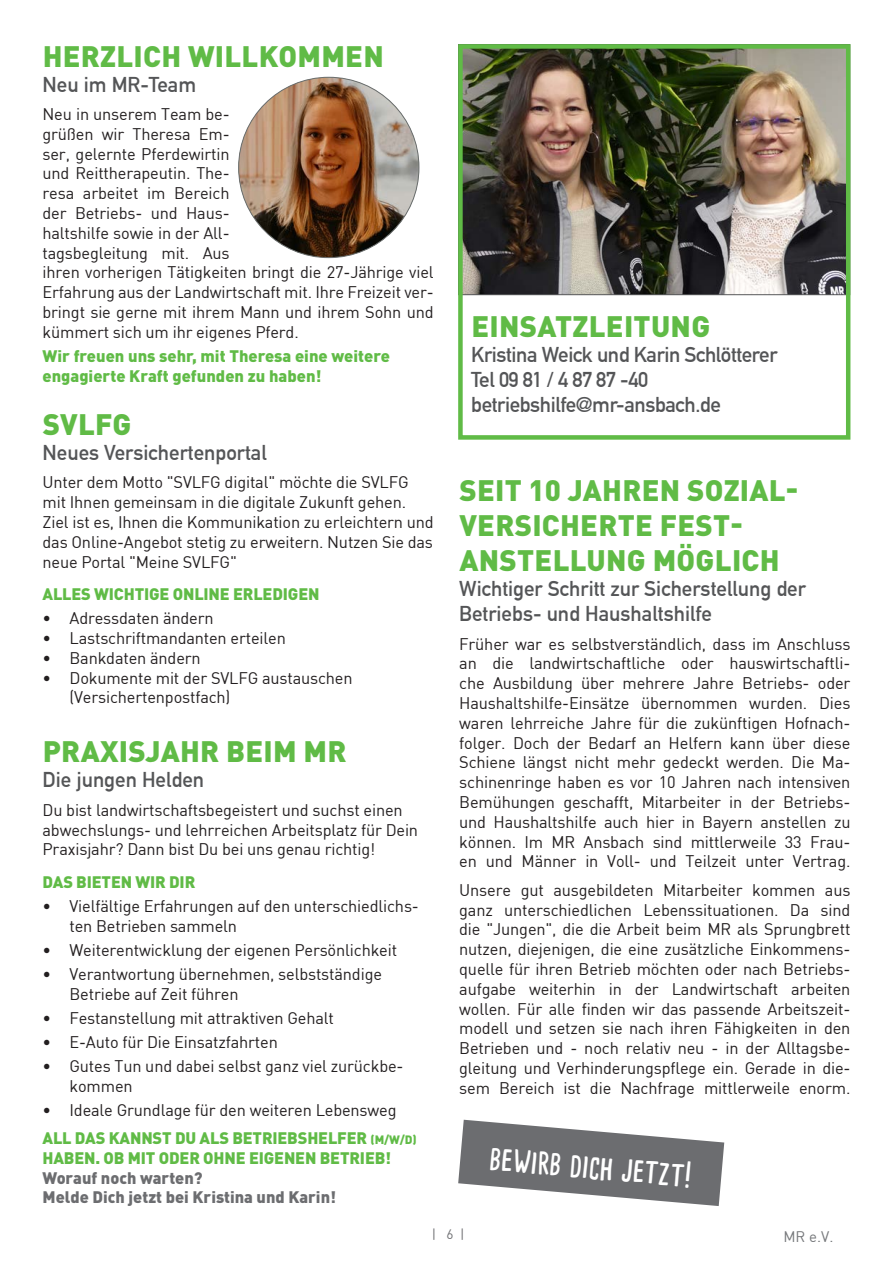
<style>
.page{position:relative;width:893px;height:1263px;background:#fff}
.page>*{position:absolute;margin:0;border:0;box-sizing:border-box;transform-origin:0 0}
.t1{font:700 33px "Cardenio Modern";color:#fff}
.t2{font:900 29.25px/35.1px "DIN Pro";letter-spacing:.01em;color:#60bb46}
.arial_schrift_11_blocksatz{font:700 21px/25.2px "DIN Alternate";color:#545557}
.arial_schrift_11_blocksatz-2{font:700 21px "DIN Alternate";letter-spacing:-.02em;color:#545557}
.t3{font:16.5px/19.8px "DIN";letter-spacing:-.01em;color:#231f20}
.arial_schrift_11_blocksatz-3{font:900 16.5px/19.8px "DIN Pro";letter-spacing:-.01em;color:#60bb46}
.arial_schrift_11_blocksatz-4{font:900 16.5px/19.8px "DIN Pro";color:#6c6d70}
.t4{font:15px "DIN";color:#76787b}
.t5{font:13.5px "DIN";color:#6f7073}
.s1{font-size:12px}
</style>
<div class="page">
<img style="left:239px;top:77px;width:180px;height:181px;border-radius:90px">
<img style="left:463px;top:49px;width:382px;height:244px">
<div style="left:458px;top:44px;width:392px;height:396px;border:4px solid #60bb46"></div>
<svg style="left:458px;top:1120px;width:266px;height:86px"></svg>
<p class="t2" style="left:43px;top:37px;width:343px">HERZLICH WILLKOMMEN</p>
<p class="arial_schrift_11_blocksatz" style="left:43px;top:70px;width:155px">Neu im MR-Team</p>
<p class="t3" style="left:43px;top:104px;width:393px">Neu in unserem Team be-<br>grüßen wir Theresa Em-<br>ser, gelernte Pferdewirtin<br>und Reittherapeutin. The-<br>resa arbeitet im Bereich<br>der Betriebs- und Haus-<br>haltshilfe sowie in der All-<br>tagsbegleitung mit. Aus<br>ihren vorherigen Tätigkeiten bringt die 27-Jährige viel Erfahrung aus der Landwirtschaft mit. Ihre Freizeit ver&shy;bringt sie gerne mit ihrem Mann und ihrem Sohn und kümmert sich um ihr eigenes Pferd.</p>
<p class="arial_schrift_11_blocksatz-3" style="left:43px;top:345px;width:349px">Wir freuen uns sehr, mit Theresa eine weitere engagierte Kraft gefunden zu haben!</p>
<p class="t2" style="left:43px;top:405px;width:90px">SVLFG</p>
<p class="arial_schrift_11_blocksatz" style="left:43px;top:439px;width:226px">Neues Versichertenportal</p>
<p class="t3" style="left:43px;top:472px;width:393px">Unter dem Motto "SVLFG digital" möchte die SVLFG mit Ihnen gemeinsam in die digitale Zukunft gehen.<br>Ziel ist es, Ihnen die Kommunikation zu erleichtern und das Online-Angebot stetig zu erweitern. Nutzen Sie das neue Portal "Meine SVLFG"</p>
<p class="arial_schrift_11_blocksatz-3" style="left:43px;top:584px;width:278px">ALLES WICHTIGE ONLINE ERLEDIGEN</p>
<p class="t3" style="left:43px;top:608px;width:173px">• Adressdaten ändern</p>
<p class="t3" style="left:43px;top:628px;width:245px">• Lastschriftmandanten erteilen</p>
<p class="t3" style="left:43px;top:648px;width:160px">• Bankdaten ändern</p>
<p class="t3" style="left:70px;top:667px;width:285px;text-indent:-27px">• Dokumente mit der SVLFG austauschen (Versichertenpostfach)</p>
<p class="t2" style="left:43px;top:733px;width:305px">PRAXISJAHR BEIM MR</p>
<p class="arial_schrift_11_blocksatz" style="left:43px;top:766px;width:163px">Die jungen Helden</p>
<p class="t3" style="left:43px;top:800px;width:377px">Du bist landwirtschaftsbegeistert und suchst einen abwechslungs- und lehrreichen Arbeitsplatz für Dein<br>Praxisjahr? Dann bist Du bei uns genau richtig!</p>
<p class="arial_schrift_11_blocksatz-3" style="left:43px;top:871px;width:154px">DAS BIETEN WIR DIR</p>
<p class="t3" style="left:70px;top:896px;width:351px;text-indent:-27px">• Vielfältige Erfahrungen auf den unterschiedlichs&shy;ten Betrieben sammeln</p>
<p class="t3" style="left:43px;top:940px;width:356px">• Weiterentwicklung der eigenen Persönlichkeit</p>
<p class="t3" style="left:70px;top:964px;width:314px;text-indent:-27px">• Verantwortung übernehmen, selbstständige<br>Betriebe auf Zeit führen</p>
<p class="t3" style="left:43px;top:1007px;width:293px">• Festanstellung mit attraktiven Gehalt</p>
<p class="t3" style="left:43px;top:1032px;width:237px">• E-Auto für Die Einsatzfahrten</p>
<p class="t3" style="left:70px;top:1056px;width:336px;text-indent:-27px">• Gutes Tun und dabei selbst ganz viel zurückbe&shy;kommen</p>
<p class="t3" style="left:43px;top:1099px;width:356px">• Ideale Grundlage für den weiteren Lebensweg</p>
<p class="arial_schrift_11_blocksatz-3" style="left:43px;top:1127px;width:376px">ALL DAS KANNST DU ALS BETRIEBSHELFER <span class="s1">(M/W/D)<br></span>HABEN. OB MIT ODER OHNE EIGENEN BETRIEB!</p>
<p class="arial_schrift_11_blocksatz-4" style="left:43px;top:1167px;width:295px">Worauf noch warten?<br>Melde Dich jetzt bei Kristina und Karin!</p>
<p class="t2" style="left:471px;top:307px;width:240px">EINSATZLEITUNG</p>
<p class="arial_schrift_11_blocksatz-2" style="left:471px;top:338px;width:308px">Kristina Weick und Karin Schlötterer</p>
<p class="arial_schrift_11_blocksatz-2" style="left:471px;top:364px;width:178px">Tel 09 81 / 4 87 87 -40</p>
<p class="arial_schrift_11_blocksatz-2" style="left:471px;top:389px;width:251px">betriebshilfe@mr-ansbach.de</p>
<p class="t2" style="left:459px;top:471px;width:340px">SEIT 10 JAHREN SOZIAL-<br>VERSICHERTE FEST-<br>ANSTELLUNG MÖGLICH</p>
<p class="arial_schrift_11_blocksatz" style="left:459px;top:575px;width:348px">Wichtiger Schritt zur Sicherstellung der<br>Betriebs- und Haushaltshilfe</p>
<p class="t3" style="left:459px;top:633px;width:393px;text-align:justify">Früher war es selbstverständlich, dass im Anschluss an die landwirtschaftliche oder hauswirtschaftli&shy;che Ausbildung über mehrere Jahre Betriebs- oder Haushaltshilfe-Einsätze übernommen wurden. Dies waren lehrreiche Jahre für die zukünftigen Hofnach&shy;folger. Doch der Bedarf an Helfern kann über diese Schiene längst nicht mehr gedeckt werden. Die Ma&shy;schinenringe haben es vor 10 Jahren nach intensiven Bemühungen geschafft, Mitarbeiter in der Betriebs&shy;und Haushaltshilfe auch hier in Bayern anstellen zu können. Im MR Ansbach sind mittlerweile 33 Frau&shy;en und Männer in Voll- und Teilzeit unter Vertrag.</p>
<p class="t3" style="left:459px;top:879px;width:393px;text-align:justify">Unsere gut ausgebildeten Mitarbeiter kommen aus ganz unterschiedlichen Lebenssituationen. Da sind die "Jungen", die die Arbeit beim MR als Sprungbrett nutzen, diejenigen, die eine zusätzliche Einkommens&shy;quelle für ihren Betrieb möchten oder nach Betriebs&shy;aufgabe weiterhin in der Landwirtschaft arbeiten wollen. Für alle finden wir das passende Arbeitszeit&shy;modell und setzen sie nach ihren Fähigkeiten in den Betrieben und - noch relativ neu - in der Alltagsbe&shy;gleitung und Verhinderungspflege ein. Gerade in die&shy;sem Bereich ist die Nachfrage mittlerweile enorm.</p>
<p class="t1" style="left:492px;top:1134px;width:204px;rotate:5deg">bewirb dich jetzt!</p>
<p class="t5" style="left:432px;top:1226px;width:34px">| 6 |</p>
<p class="t4" style="left:783px;top:1227px;width:52px">MR e.V.</p>
</div>
